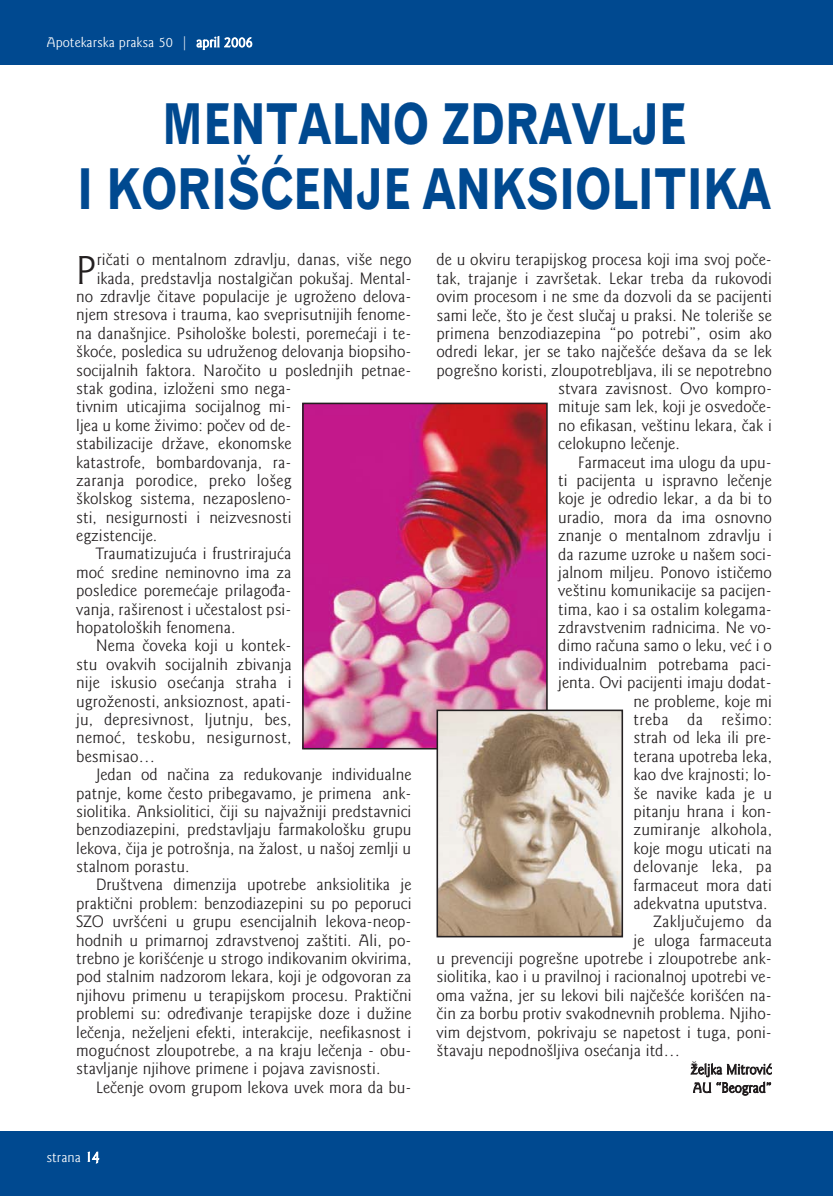
<style>
.page{position:relative;width:833px;height:1196px;background:#fff}
.page>*{position:absolute;margin:0;border:0;box-sizing:border-box;transform-origin:0 0}
.t1{font:56px/64.8px "TT35 FO00";color:#004990;text-align:center;scale:.8 1}
.t2{font:40.77px "TT35 CO00";color:#231f20}
.t3{font:16.62px "TT35 CO00";color:#231f20}
.t4{font:16.62px "TT35 CO00";letter-spacing:.02em;color:#231f20}
.t5{font:14px "TT35 CO00";color:#fff}
.t6{font:14px/18.4px "TT35 CO00";letter-spacing:-.005em;color:#231f20}
</style>
<div class="page">
<div style="left:0;top:0;width:833px;height:64px;background:#004990"></div>
<div style="left:0;top:1131px;width:833px;height:64px;background:#004990"></div>
<img style="left:305px;top:405px;width:240px;height:341px">
<div style="left:302px;top:402px;width:246px;height:347px;border:2px solid #231f20"></div>
<img style="left:440px;top:712px;width:180px;height:222px">
<div style="left:437px;top:709px;width:186px;height:228px;border:2px solid #231f20"></div>
<p class="t5" style="left:46px;top:37px;width:208px">Apotekarska praksa 50 | april 2006</p>
<h1 class="t1" style="left:77px;top:96px;width:869px">MENTALNO ZDRAVLJE<br>I KORIŠĆENJE ANKSIOLITIKA</h1>
<h2 class="t2" style="left:76px;top:253px;width:22px">P</h2>
<p class="t3" style="left:97px;top:253px;width:316px">ričati o mentalnom zdravlju, danas, više nego</p>
<p class="t3" style="left:97px;top:271px;width:316px">ikada, predstavlja nostalgičan pokušaj. Mental-</p>
<p class="t3" style="left:76px;top:290px;width:337px">no zdravlje čitave populacije je ugroženo delova-</p>
<p class="t3" style="left:76px;top:308px;width:337px">njem stresova i trauma, kao sveprisutnijih fenome-</p>
<p class="t3" style="left:76px;top:326px;width:337px">na današnjice. Psihološke bolesti, poremećaji i te-</p>
<p class="t3" style="left:76px;top:345px;width:337px">škoće, posledica su udruženog delovanja biopsiho-</p>
<p class="t3" style="left:76px;top:363px;width:337px">socijalnih faktora. Naročito u poslednjih petnae-</p>
<p class="t3" style="left:76px;top:381px;width:217px">stak godina, izloženi smo nega-</p>
<p class="t3" style="left:76px;top:400px;width:217px">tivnim uticajima socijalnog mi-</p>
<p class="t3" style="left:76px;top:418px;width:217px">ljea u kome živimo: počev od de-</p>
<p class="t3" style="left:76px;top:437px;width:217px">stabilizacije države, ekonomske</p>
<p class="t3" style="left:76px;top:455px;width:217px">katastrofe, bombardovanja, ra-</p>
<p class="t3" style="left:76px;top:473px;width:217px">zaranja porodice, preko lošeg</p>
<p class="t3" style="left:76px;top:492px;width:217px">školskog sistema, nezaposleno-</p>
<p class="t3" style="left:76px;top:510px;width:217px">sti, nesigurnosti i neizvesnosti</p>
<p class="t3" style="left:76px;top:528px;width:83px">egzistencije.</p>
<p class="t3" style="left:96px;top:547px;width:197px">Traumatizujuća i frustrirajuća</p>
<p class="t3" style="left:76px;top:565px;width:217px">moć sredine neminovno ima za</p>
<p class="t3" style="left:76px;top:584px;width:217px">posledice poremećaje prilagođa-</p>
<p class="t3" style="left:76px;top:602px;width:217px">vanja, raširenost i učestalost psi-</p>
<p class="t3" style="left:76px;top:620px;width:161px">hopatoloških fenomena.</p>
<p class="t3" style="left:96px;top:639px;width:197px">Nema čoveka koji u kontek-</p>
<p class="t3" style="left:76px;top:657px;width:217px">stu ovakvih socijalnih zbivanja</p>
<p class="t3" style="left:76px;top:675px;width:217px">nije iskusio osećanja straha i</p>
<p class="t3" style="left:76px;top:694px;width:217px">ugroženosti, anksioznost, apati-</p>
<p class="t3" style="left:76px;top:712px;width:217px">ju, depresivnost, ljutnju, bes,</p>
<p class="t3" style="left:76px;top:731px;width:217px">nemoć, teskobu, nesigurnost,</p>
<p class="t3" style="left:76px;top:749px;width:81px">besmisao…</p>
<p class="t3" style="left:96px;top:767px;width:317px">Jedan od načina za redukovanje individualne</p>
<p class="t3" style="left:76px;top:786px;width:337px">patnje, kome često pribegavamo, je primena ank-</p>
<p class="t3" style="left:76px;top:804px;width:337px">siolitika. Anksiolitici, čiji su najvažniji predstavnici</p>
<p class="t3" style="left:76px;top:822px;width:337px">benzodiazepini, predstavljaju farmakološku grupu</p>
<p class="t3" style="left:76px;top:841px;width:337px">lekova, čija je potrošnja, na žalost, u našoj zemlji u</p>
<p class="t3" style="left:76px;top:859px;width:115px">stalnom porastu.</p>
<p class="t3" style="left:96px;top:878px;width:317px">Društvena dimenzija upotrebe anksiolitika je</p>
<p class="t3" style="left:76px;top:896px;width:337px">praktični problem: benzodiazepini su po peporuci</p>
<p class="t3" style="left:76px;top:914px;width:337px">SZO uvršćeni u grupu esencijalnih lekova-neop-</p>
<p class="t3" style="left:76px;top:933px;width:337px">hodnih u primarnoj zdravstvenoj zaštiti. Ali, po-</p>
<p class="t3" style="left:76px;top:951px;width:337px">trebno je korišćenje u strogo indikovanim okvirima,</p>
<p class="t3" style="left:76px;top:969px;width:337px">pod stalnim nadzorom lekara, koji je odgovoran za</p>
<p class="t3" style="left:76px;top:988px;width:337px">njihovu primenu u terapijskom procesu. Praktični</p>
<p class="t3" style="left:76px;top:1006px;width:337px">problemi su: određivanje terapijske doze i dužine</p>
<p class="t3" style="left:76px;top:1025px;width:337px">lečenja, neželjeni efekti, interakcije, neefikasnost i</p>
<p class="t3" style="left:76px;top:1043px;width:337px">mogućnost zloupotrebe, a na kraju lečenja - obu-</p>
<p class="t3" style="left:76px;top:1061px;width:306px">stavljanje njihove primene i pojava zavisnosti.</p>
<p class="t3" style="left:96px;top:1080px;width:317px">Lečenje ovom grupom lekova uvek mora da bu-</p>
<p class="t5" style="left:46px;top:1150px;width:54px">strana 14</p>
<p class="t3" style="left:437px;top:253px;width:337px">de u okviru terapijskog procesa koji ima svoj poče-</p>
<p class="t3" style="left:437px;top:271px;width:337px">tak, trajanje i završetak. Lekar treba da rukovodi</p>
<p class="t3" style="left:437px;top:290px;width:337px">ovim procesom i ne sme da dozvoli da se pacijenti</p>
<p class="t3" style="left:437px;top:308px;width:337px">sami leče, što je čest slučaj u praksi. Ne toleriše se</p>
<p class="t3" style="left:437px;top:326px;width:337px">primena benzodiazepina “po potrebi”, osim ako</p>
<p class="t3" style="left:437px;top:345px;width:337px">odredi lekar, jer se tako najčešće dešava da se lek</p>
<p class="t3" style="left:437px;top:363px;width:337px">pogrešno koristi, zloupotrebljava, ili se nepotrebno</p>
<p class="t3" style="left:558px;top:382px;width:215px">stvara zavisnost. Ovo kompro-</p>
<p class="t3" style="left:558px;top:400px;width:215px">mituje sam lek, koji je osvedoče-</p>
<p class="t3" style="left:558px;top:418px;width:215px">no efikasan, veštinu lekara, čak i</p>
<p class="t3" style="left:558px;top:437px;width:123px">celokupno lečenje.</p>
<p class="t3" style="left:578px;top:455px;width:196px">Farmaceut ima ulogu da upu-</p>
<p class="t3" style="left:558px;top:473px;width:215px">ti pacijenta u ispravno lečenje</p>
<p class="t3" style="left:558px;top:492px;width:215px">koje je odredio lekar, a da bi to</p>
<p class="t3" style="left:558px;top:510px;width:215px">uradio, mora da ima osnovno</p>
<p class="t3" style="left:558px;top:529px;width:215px">znanje o mentalnom zdravlju i</p>
<p class="t3" style="left:558px;top:547px;width:215px">da razume uzroke u našem soci-</p>
<p class="t3" style="left:558px;top:565px;width:215px">jalnom miljeu. Ponovo ističemo</p>
<p class="t3" style="left:558px;top:584px;width:215px">veštinu komunikacije sa pacijen-</p>
<p class="t3" style="left:558px;top:602px;width:215px">tima, kao i sa ostalim kolegama-</p>
<p class="t3" style="left:558px;top:620px;width:215px">zdravstvenim radnicima. Ne vo-</p>
<p class="t3" style="left:558px;top:639px;width:215px">dimo računa samo o leku, već i o</p>
<p class="t3" style="left:558px;top:657px;width:215px">individualnim potrebama paci-</p>
<p class="t3" style="left:558px;top:676px;width:215px">jenta. Ovi pacijenti imaju dodat-</p>
<p class="t3" style="left:634px;top:694px;width:140px">ne probleme, koje mi</p>
<p class="t4" style="left:634px;top:712px;width:140px">treba da rešimo:</p>
<p class="t3" style="left:634px;top:731px;width:140px">strah od leka ili pre-</p>
<p class="t3" style="left:634px;top:749px;width:140px">terana upotreba leka,</p>
<p class="t3" style="left:634px;top:767px;width:140px">kao dve krajnosti; lo-</p>
<p class="t3" style="left:634px;top:786px;width:140px">še navike kada je u</p>
<p class="t3" style="left:634px;top:804px;width:140px">pitanju hrana i kon-</p>
<p class="t3" style="left:634px;top:823px;width:140px">zumiranje alkohola,</p>
<p class="t3" style="left:634px;top:841px;width:140px">koje mogu uticati na</p>
<p class="t4" style="left:634px;top:859px;width:140px">delovanje leka, pa</p>
<p class="t3" style="left:634px;top:878px;width:140px">farmaceut mora dati</p>
<p class="t3" style="left:634px;top:896px;width:136px">adekvatna uputstva.</p>
<p class="t4" style="left:653px;top:914px;width:120px">Zaključujemo da</p>
<p class="t3" style="left:634px;top:933px;width:140px">je uloga farmaceuta</p>
<p class="t3" style="left:437px;top:951px;width:337px">u prevenciji pogrešne upotrebe i zloupotrebe ank-</p>
<p class="t3" style="left:437px;top:970px;width:337px">siolitika, kao i u pravilnoj i racionalnoj upotrebi ve-</p>
<p class="t3" style="left:437px;top:988px;width:337px">oma važna, jer su lekovi bili najčešće korišćen na-</p>
<p class="t3" style="left:437px;top:1006px;width:337px">čin za borbu protiv svakodnevnih problema. Njiho-</p>
<p class="t3" style="left:437px;top:1025px;width:337px">vim dejstvom, pokrivaju se napetost i tuga, poni-</p>
<p class="t3" style="left:437px;top:1043px;width:245px">štavaju nepodnošljiva osećanja itd…</p>
<p class="t6" style="left:691px;top:1060px;width:82px">Žželjka Mitrović<br>AU “Beograd”</p>
</div>
